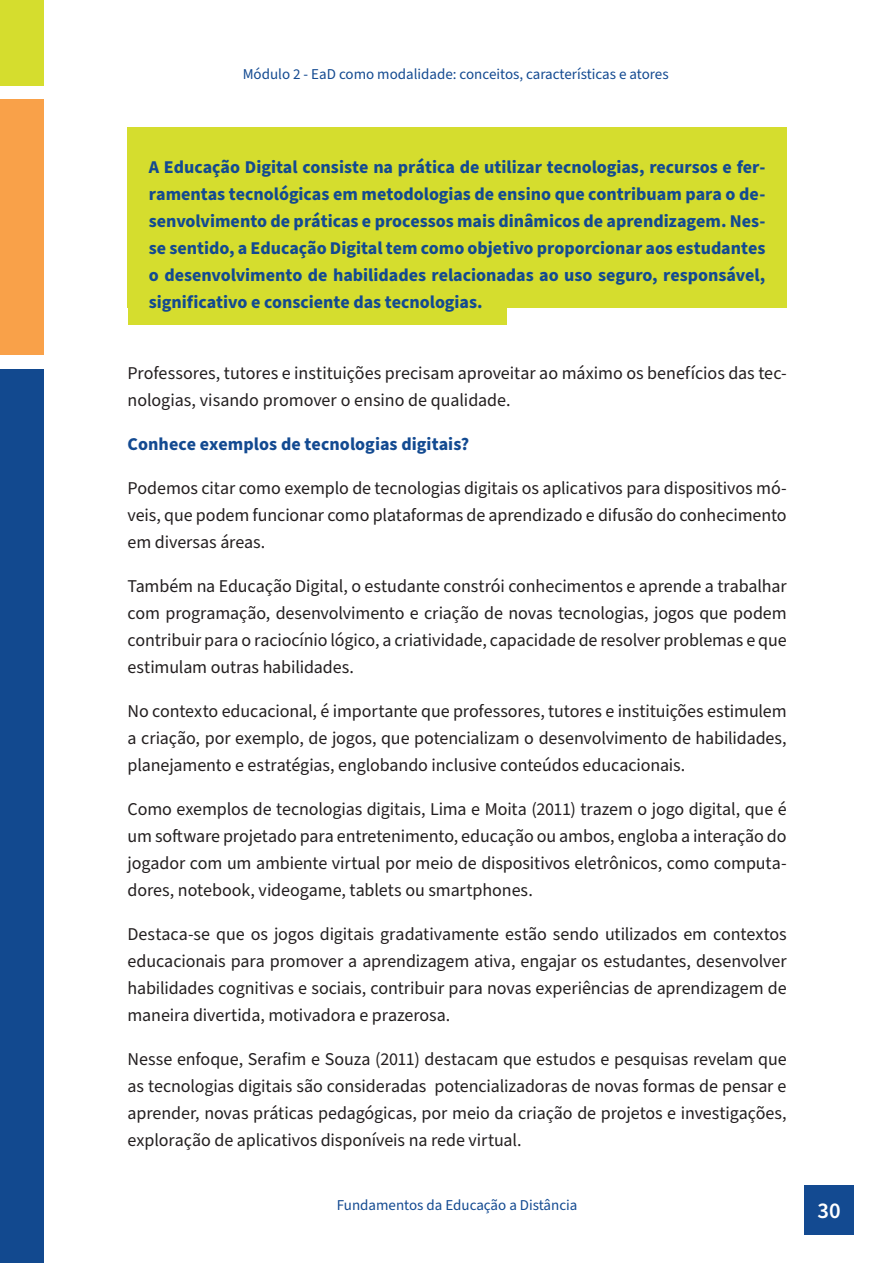
<style>
.page{position:relative;width:893px;height:1263px;background:#fff}
.page>*{position:absolute;margin:0;border:0;box-sizing:border-box;transform-origin:0 0}
.t1{font:600 22.5px "Source Sans Pro";color:#fff}
.Texto_geral{font:18px/27px "Source Sans Pro";letter-spacing:-.005em;color:#231f20;text-align:justify}
.Texto_geral-2{font:700 18px/27px "Source Sans Pro";color:#134a91;text-align:justify}
.t2{font:15px "Source Sans Pro";color:#134a91}
</style>
<div class="page">
<div style="left:804px;top:1185px;width:50px;height:49px;background:#134a91"></div>
<div style="left:128px;top:128px;width:659px;height:180px;background:#d5dd2e"></div>
<div style="left:0;top:0;width:44px;height:85px;background:#d5dd2e"></div>
<div style="left:0;top:100px;width:44px;height:255px;background:#f9a149"></div>
<div style="left:0;top:369px;width:44px;height:894px;background:#12498f"></div>
<div style="left:128px;top:212px;width:379px;height:113px;background:#d5dd2e"></div>
<p class="t2" style="left:243px;top:64px;width:427px">Módulo 2 - EaD como modalidade: conceitos, características e atores</p>
<p class="Texto_geral-2" style="left:149px;top:154px;width:618px">A Educação Digital consiste na prática de utilizar tecnologias, recursos e fer&shy;ramentas tecnológicas em metodologias de ensino que contribuam para o de&shy;senvolvimento de práticas e processos mais dinâmicos de aprendizagem. Nes&shy;se sentido, a Educação Digital tem como objetivo proporcionar aos estudantes o desenvolvimento de habilidades relacionadas ao uso seguro, responsável, significativo e consciente das tecnologias.</p>
<p class="Texto_geral" style="left:128px;top:360px;width:661px">Professores, tutores e instituições precisam aproveitar ao máximo os benefícios das tec&shy;nologias, visando promover o ensino de qualidade.</p>
<p class="Texto_geral-2" style="left:128px;top:431px;width:343px">Conhece exemplos de tecnologias digitais?</p>
<p class="Texto_geral" style="left:128px;top:475px;width:661px">Podemos citar como exemplo de tecnologias digitais os aplicativos para dispositivos mó&shy;veis, que podem funcionar como plataformas de aprendizado e difusão do conhecimento em diversas áreas.</p>
<p class="Texto_geral" style="left:128px;top:573px;width:661px">Também na Educação Digital, o estudante constrói conhecimentos e aprende a trabalhar com programação, desenvolvimento e criação de novas tecnologias, jogos que podem contribuir para o raciocínio lógico, a criatividade, capacidade de resolver problemas e que estimulam outras habilidades.</p>
<p class="Texto_geral" style="left:128px;top:698px;width:661px">No contexto educacional, é importante que professores, tutores e instituições estimulem a criação, por exemplo, de jogos, que potencializam o desenvolvimento de habilidades, planejamento e estratégias, englobando inclusive conteúdos educacionais.</p>
<p class="Texto_geral" style="left:128px;top:796px;width:661px">Como exemplos de tecnologias digitais, Lima e Moita (2011) trazem o jogo digital, que é um software projetado para entretenimento, educação ou ambos, engloba a interação do jogador com um ambiente virtual por meio de dispositivos eletrônicos, como computa&shy;dores, notebook, videogame, tablets ou smartphones.</p>
<p class="Texto_geral" style="left:128px;top:921px;width:661px">Destaca-se que os jogos digitais gradativamente estão sendo utilizados em contextos educacionais para promover a aprendizagem ativa, engajar os estudantes, desenvolver habilidades cognitivas e sociais, contribuir para novas experiências de aprendizagem de maneira divertida, motivadora e prazerosa.</p>
<p class="Texto_geral" style="left:128px;top:1046px;width:661px">Nesse enfoque, Serafim e Souza (2011) destacam que estudos e pesquisas revelam que as tecnologias digitais são consideradas potencializadoras de novas formas de pensar e aprender, novas práticas pedagógicas, por meio da criação de projetos e investigações, exploração de aplicativos disponíveis na rede virtual.</p>
<p class="t2" style="left:337px;top:1195px;width:242px">Fundamentos da Educação a Distância</p>
<p class="t1" style="left:818px;top:1195px;width:25px">30</p>
</div>
